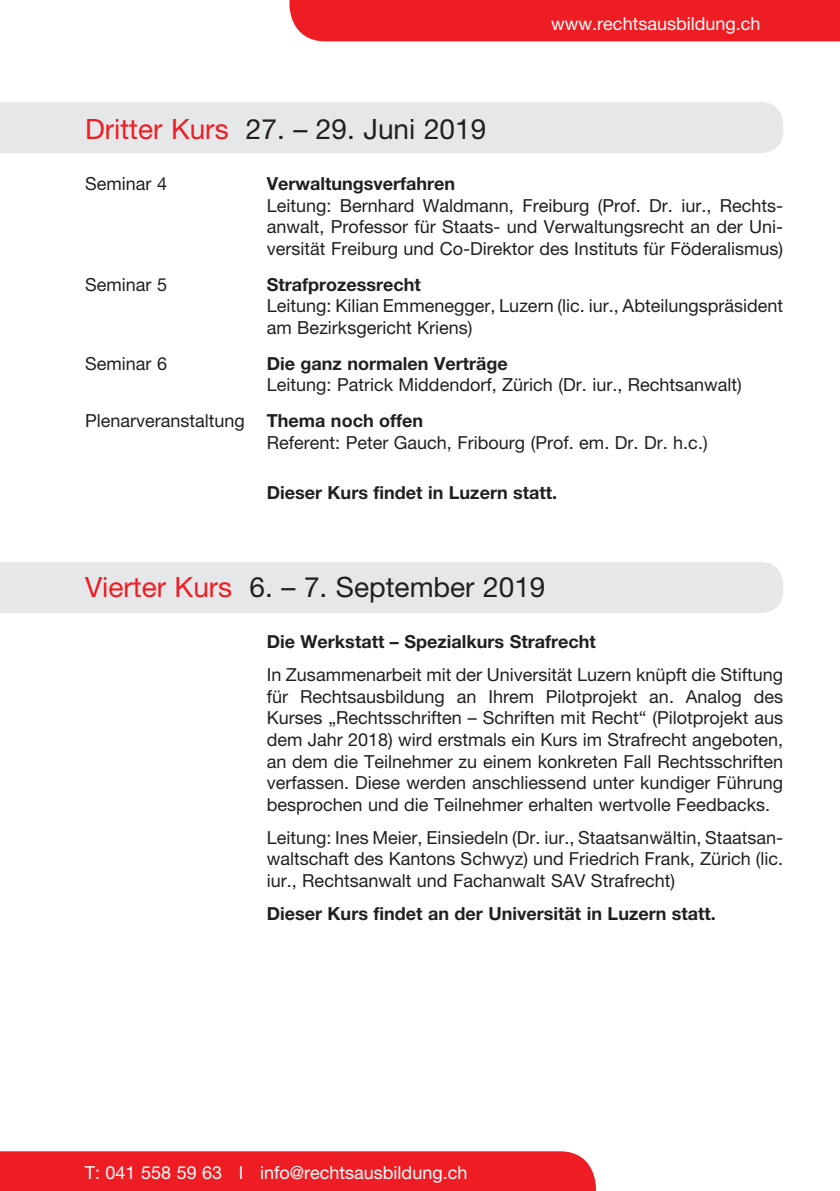
<style>
.page{position:relative;width:840px;height:1191px;background:#fff}
.page>*{position:absolute;margin:0;border:0;box-sizing:border-box;transform-origin:0 0}
.t1{font:28px "Helvetica Neue";color:#231f20}
.t2{font:18px/21.6px "Helvetica Neue";color:#231f20}
.t3{font:700 18px "Helvetica Neue";color:#231f20}
.t4{font:18px "Helvetica Neue";color:#fff}
.s1{color:#ee1d23}
.s2{font-weight:700}
</style>
<div class="page">
<div style="left:0;top:102px;width:782px;height:51px;background:#e6e7e9"></div>
<div style="left:0;top:562px;width:782px;height:51px;background:#e6e7e9"></div>
<div style="left:0;top:1151px;width:595px;height:40px;background:#ee1d23"></div>
<div style="left:289px;top:0;width:550px;height:41px;background:#ee1d23"></div>
<p class="t4" style="left:551px;top:13px;width:210px">www.rechtsausbildung.ch</p>
<h1 class="t1" style="left:85px;top:113px;width:402px"><span class="s1">Dritter Kurs</span> 27. – 29. Juni 2019</h1>
<p class="t2" style="left:85px;top:173px;width:83px">Seminar 4</p>
<p class="t3" style="left:266px;top:173px;width:190px">Verwaltungsverfahren</p>
<p class="t2" style="left:266px;top:194px;width:517px">Leitung: Bernhard Waldmann, Freiburg (Prof. Dr. iur., Rechts&shy;anwalt, Professor für Staats- und Verwaltungsrecht an der Uni-- versität Freiburg und Co-Direktor des Instituts für Föderalismus)</p>
<p class="t2" style="left:85px;top:273px;width:83px">Seminar 5</p>
<p class="t3" style="left:266px;top:273px;width:156px">Strafprozessrecht</p>
<p class="t2" style="left:266px;top:295px;width:517px">Leitung: Kilian Emmenegger, Luzern (lic. iur., Abteilungspräsident am Bezirksgericht Kriens)</p>
<p class="t2" style="left:85px;top:352px;width:83px">Seminar 6</p>
<p class="t3" style="left:266px;top:352px;width:242px">Die ganz normalen Verträge</p>
<p class="t2" style="left:85px;top:367px;width:657px;line-height:35.8px;text-indent:181px">Leitung: Patrick Middendorf, Zürich (Dr. iur., Rechtsanwalt)<br>Plenarveranstaltung <span class="s2">Thema noch offen</span></p>
<p class="t2" style="left:266px;top:431px;width:442px">Referent: Peter Gauch, Fribourg (Prof. em. Dr. Dr. h.c.)</p>
<p class="t3" style="left:266px;top:481px;width:292px">Dieser Kurs findet in Luzern statt.</p>
<h1 class="t1" style="left:85px;top:570px;width:461px"><span class="s1">Vierter Kurs</span> 6. – 7. September 2019</h1>
<p class="t3" style="left:266px;top:630px;width:330px">Die Werkstatt – Spezialkurs Strafrecht</p>
<p class="t2" style="left:266px;top:663px;width:517px;text-align:justify">In Zusammenarbeit mit der Universität Luzern knüpft die Stiftung für Rechtsausbildung an Ihrem Pilotprojekt an. Analog des Kurses „Rechtsschriften – Schriften mit Recht“ (Pilotprojekt aus dem Jahr 2018) wird erstmals ein Kurs im Strafrecht angeboten, an dem die Teilnehmer zu einem konkreten Fall Rechtsschriften verfassen. Diese werden anschliessend unter kundiger Führung besprochen und die Teilnehmer erhalten wertvolle Feedbacks.</p>
<p class="t2" style="left:266px;top:826px;width:517px;text-align:justify">Leitung: Ines Meier, Einsiedeln (Dr. iur., Staatsanwältin, Staatsan&shy;waltschaft des Kantons Schwyz) und Friedrich Frank, Zürich (lic. iur., Rechtsanwalt und Fachanwalt SAV Strafrecht)</p>
<p class="t3" style="left:266px;top:902px;width:450px">Dieser Kurs findet an der Universität in Luzern statt.</p>
<p class="t4" style="left:85px;top:1161px;width:384px">T: 041 558 59 63 I info@rechtsausbildung.ch</p>
</div>
